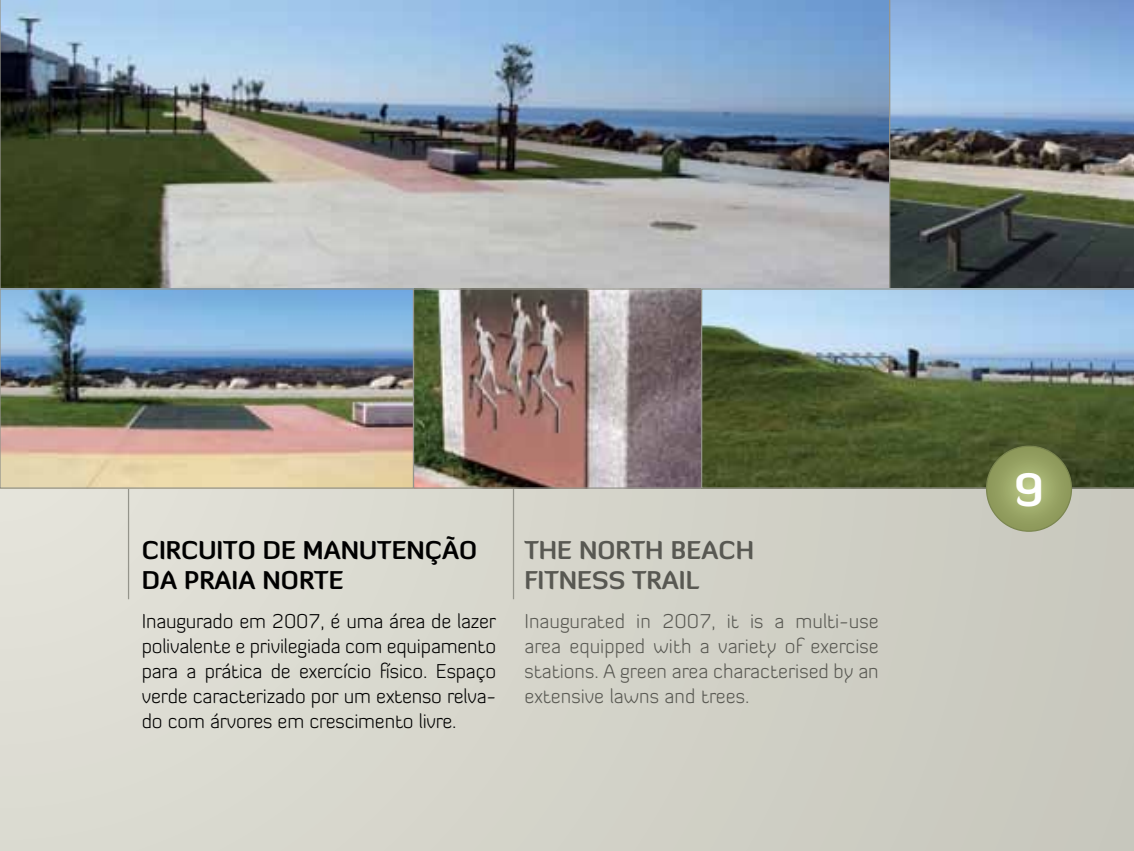
<style>
.page{position:relative;width:1134px;height:851px;background:#fff}
.page>*{position:absolute;margin:0;border:0;box-sizing:border-box;transform-origin:0 0}
.t1{font:700 45.5px "Diavlo";color:#fff}
.t2{font:700 25px "Diavlo";color:#000}
.t3{font:700 25px/30px "Diavlo";color:#585852}
.t4{font:300 20px/25px "Diavlo";letter-spacing:-.01em;color:#000;text-align:justify}
.t5{font:300 20px/25px "Diavlo";color:#585852;text-align:justify}
</style>
<div class="page">
<div style="left:0;top:0;width:1134px;height:850px;background:linear-gradient(to right,#e1e1d7,#c7c7bd)"></div>
<hr style="left:128px;top:485px;width:1px;height:114px;background:#94948b">
<hr style="left:513px;top:485px;width:1px;height:114px;background:#94948b">
<img style="left:0;top:0;width:889px;height:288px">
<img style="left:889px;top:0;width:245px;height:288px">
<img style="left:2px;top:290px;width:698px;height:196px">
<div style="left:413px;top:288px;width:289px;height:200px;border:1px solid #94948b"></div>
<div style="left:0;top:288px;width:414px;height:200px;border:1px solid #94948b"></div>
<svg style="left:701px;top:288px;width:433px;height:200px;background:#6f8273"></svg>
<svg style="left:986px;top:446px;width:85px;height:85px;background:#98a465"></svg>
<p class="t2" style="left:142px;top:534px;width:180px">CIRCUITODE MANU</p>
<p class="t2" style="left:377px;top:534px;width:99px">TEN ÇÃO</p>
<p class="t2" style="left:142px;top:564px;width:58px">DA PRAIA</p>
<p class="t2" style="left:263px;top:564px;width:18px">NOR</p>
<p class="t2" style="left:314px;top:564px;width:28px">TE</p>
<p class="t4" style="left:142px;top:608px;width:356px">Inaugurado em 2007, é uma área de lazer polivalente e privilegiada com equipamento para a prática de exercício físico. Espaço verde caracterizado por um extenso relva&shy;do com árvores em crescimento livre.</p>
<p class="t3" style="left:524px;top:534px;width:231px">THE NORTH BEACH<br>FITNESS TRAIL</p>
<p class="t5" style="left:524px;top:608px;width:356px">Inaugurated in 2007, it is a multi-use area equipped with a variety of exercise stations. A green area characterised by an extensive lawns and trees.</p>
<h1 class="t1" style="left:1014px;top:461px;width:32px">9</h1>
</div>
